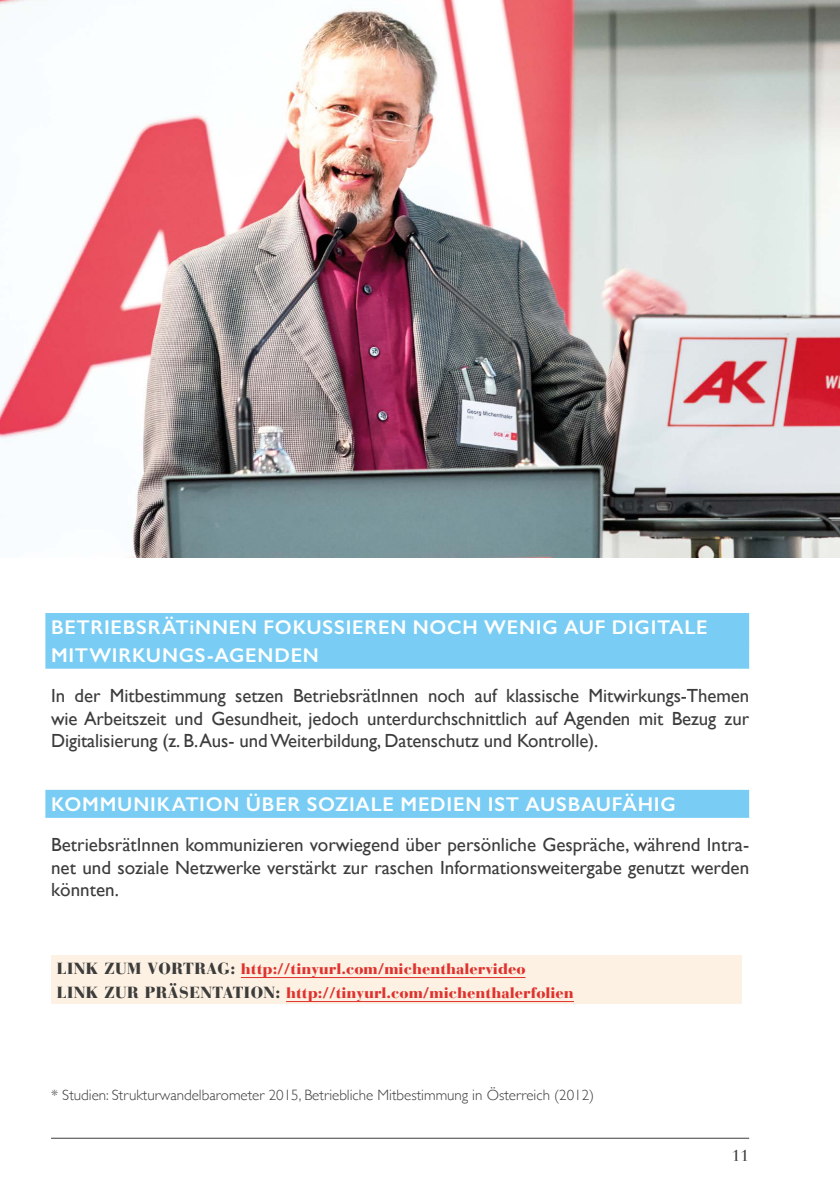
<style>
.page{position:relative;width:840px;height:1191px;background:#fff}
.page>*{position:absolute;margin:0;border:0;box-sizing:border-box;transform-origin:0 0}
.t1{font:600 20px/27.6px "Gill Sans";letter-spacing:.035em;color:#fff}
.t2{font:19px/22.8px "Gill Sans";letter-spacing:-.005em;color:#3c3c3b;text-align:justify}
.t3{font:16px "Bauer Bodoni Std";color:#3c3c3b}
.t4{font:900 15px/24px "Bauer Bodoni Std";color:#df322e}
.t5{font:300 15px "Gill Sans";color:#3c3c3b}
.s1{font-size:16px;color:#3c3c3b}
</style>
<div class="page">
<hr style="left:51px;top:1137px;width:697px;height:1px;background:#3c3c3b">
<img style="left:0;top:0;width:839px;height:557px">
<div style="left:45px;top:613px;width:703px;height:28px;background:#79cdf4"></div>
<div style="left:45px;top:640px;width:703px;height:28px;background:#79cdf4"></div>
<div style="left:45px;top:790px;width:703px;height:28px;background:#79cdf4"></div>
<div style="left:51px;top:955px;width:689px;height:48px;background:#fdf1e3"></div>
<hr style="left:241px;top:977px;width:284px;height:1px;background:#df322e">
<hr style="left:286px;top:1001px;width:287px;height:1px;background:#df322e">
<p class="t1" style="left:51px;top:613px;width:657px">BETRIEBSRÄTiNNEN FOKUSSIEREN NOCH WENIG AUF DIGITALE<br>MITWIRKUNGS-AGENDEN</p>
<p class="t2" style="left:51px;top:683px;width:699px">In der Mitbestimmung setzen BetriebsrätInnen noch auf klassische Mitwirkungs-Themen wie Arbeitszeit und Gesundheit, jedoch unterdurchschnittlich auf Agenden mit Bezug zur Digitalisierung (z. B. Aus- und Weiterbildung, Datenschutz und Kontrolle).</p>
<p class="t1" style="left:51px;top:790px;width:625px">KOMMUNIKATION ÜBER SOZIALE MEDIEN IST AUSBAUFÄHIG</p>
<p class="t2" style="left:51px;top:833px;width:699px">BetriebsrätInnen kommunizieren vorwiegend über persönliche Gespräche, während Intra&shy;net und soziale Netzwerke verstärkt zur raschen Informationsweitergabe genutzt werden könnten.</p>
<p class="t4" style="left:57px;top:956px;width:518px"><span class="s1">LINK ZUM VORTRAG:</span> http://tinyurl.com/michenthalervideo<br><span class="s1">LINK ZUR PRÄSENTATION:</span> http://tinyurl.com/michenthalerfolien</p>
<p class="t5" style="left:51px;top:1083px;width:544px">* Studien: Strukturwandelbarometer 2015, Betriebliche Mitbestimmung in Österreich (2012)</p>
<p class="t3" style="left:731px;top:1146px;width:19px">11</p>
</div>
